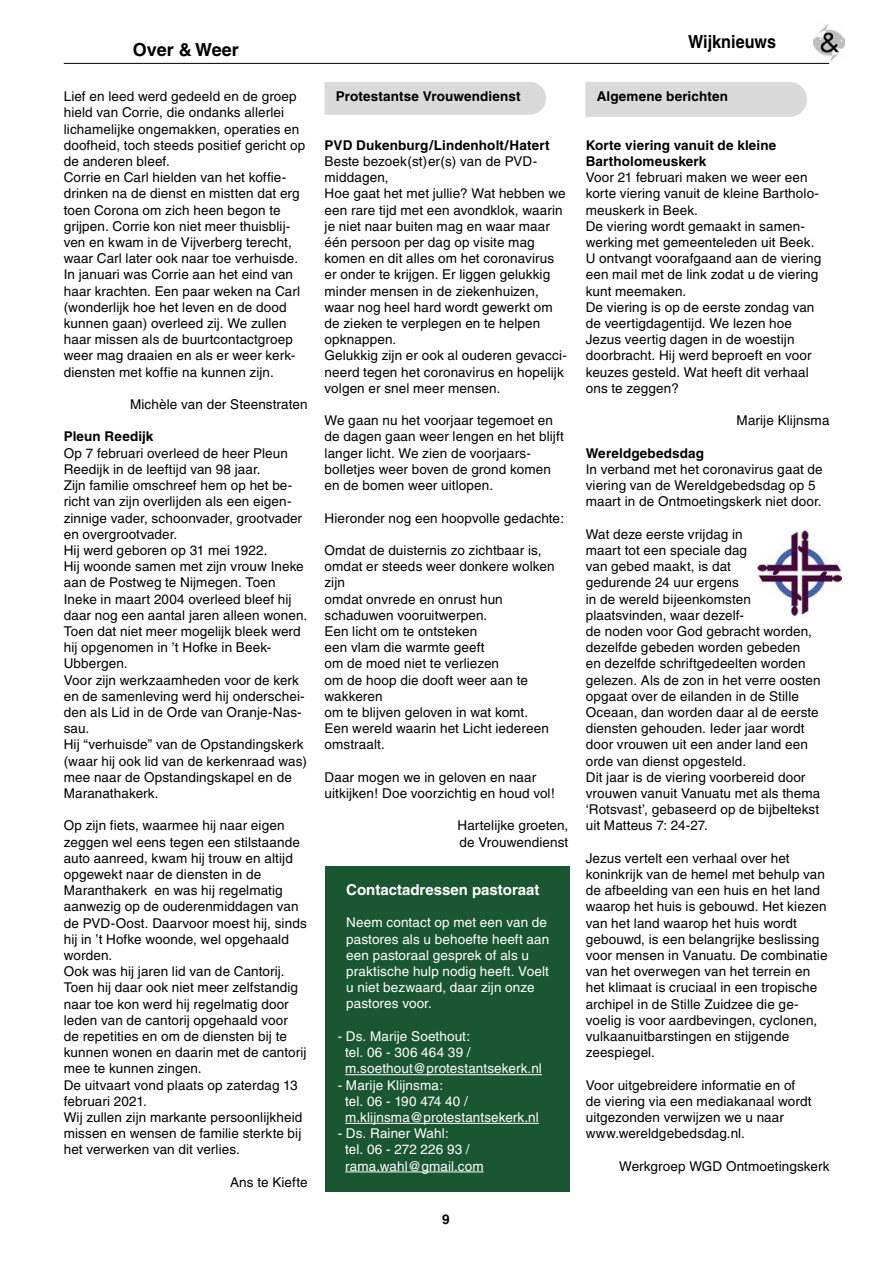
<style>
.page{position:relative;width:893px;height:1263px;background:#fff}
.page>*{position:absolute;margin:0;border:0;box-sizing:border-box;transform-origin:0 0}
.t1{font:700 18px "Helvetica";color:#000;scale:.9 1}
.t2{font:700 18px "Helvetica";color:#000}
.t3{font:700 15px "Helvetica";color:#fff}
.t4{font:13.5px/16.2px "Helvetica";letter-spacing:.01em;color:#000}
.t5{font:13.5px/16.2px "Helvetica";letter-spacing:.01em;color:#fff}
.t6{font:700 13.5px/16.2px "Helvetica";letter-spacing:.01em;color:#000}
</style>
<div class="page">
<hr style="left:64px;top:63px;width:765px;height:1px;background:#000">
<img style="left:814px;top:23px;width:31px;height:39px">
<div style="left:325px;top:82px;width:221px;height:33px;background:#dadada"></div>
<div style="left:585px;top:82px;width:222px;height:35px;background:#dadada"></div>
<div style="left:325px;top:866px;width:245px;height:326px;background:#1a5632"></div>
<hr style="left:345px;top:1074px;width:197px;height:1px;background:#fff">
<hr style="left:345px;top:1123px;width:194px;height:1px;background:#fff">
<hr style="left:345px;top:1171px;width:139px;height:1px;background:#fff">
<img style="left:756px;top:530px;width:86px;height:88px">
<h1 class="t2" style="left:133px;top:39px;width:107px">Over &amp; Weer</h1>
<p class="t4" style="left:64px;top:88px;width:243px">Lief en leed werd gedeeld en de groep hield van Corrie, die ondanks allerlei lichamelijke ongemakken, operaties en doofheid, toch steeds positief gericht op de anderen bleef.<br>Corrie en Carl hielden van het koffie&shy;drinken na de dienst en mistten dat erg toen Corona om zich heen begon te grijpen. Corrie kon niet meer thuisblij&shy;ven en kwam in de Vijverberg terecht, waar Carl later ook naar toe verhuisde.<br>In januari was Corrie aan het eind van haar krachten. Een paar weken na Carl (wonderlijk hoe het leven en de dood kunnen gaan) overleed zij. We zullen haar missen als de buurtcontactgroep weer mag draaien en als er weer kerk&shy;diensten met koffie na kunnen zijn.</p>
<p class="t4" style="left:130px;top:396px;width:179px">Michèle van der Steenstraten</p>
<p class="t6" style="left:64px;top:428px;width:91px">Pleun Reedijk</p>
<p class="t4" style="left:64px;top:445px;width:245px">Op 7 februari overleed de heer Pleun<br>Reedijk in de leeftijd van 98 jaar.<br>Zijn familie omschreef hem op het be&shy;richt van zijn overlijden als een eigen&shy;zinnige vader, schoonvader, grootvader en overgrootvader.<br>Hij werd geboren op 31 mei 1922.<br>Hij woonde samen met zijn vrouw Ineke aan de Postweg te Nijmegen. Toen<br>Ineke in maart 2004 overleed bleef hij daar nog een aantal jaren alleen wonen.<br>Toen dat niet meer mogelijk bleek werd hij opgenomen in ’t Hofke in Beek-<br>Ubbergen.<br>Voor zijn werkzaamheden voor de kerk en de samenleving werd hij onderschei&shy;den als Lid in de Orde van Oranje-Nas&shy;sau.<br>Hij “verhuisde” van de Opstandingskerk (waar hij ook lid van de kerkenraad was) mee naar de Opstandingskapel en de<br>Maranathakerk.</p>
<p class="t4" style="left:64px;top:817px;width:245px">Op zijn fiets, waarmee hij naar eigen zeggen wel eens tegen een stilstaande auto aanreed, kwam hij trouw en altijd opgewekt naar de diensten in de Maranthakerk en was hij regelmatig aanwezig op de ouderenmiddagen van de PVD-Oost. Daarvoor moest hij, sinds hij in ’t Hofke woonde, wel opgehaald worden.<br>Ook was hij jaren lid van de Cantorij.<br>Toen hij daar ook niet meer zelfstandig naar toe kon werd hij regelmatig door leden van de cantorij opgehaald voor<br>de repetities en om de diensten bij te kunnen wonen en daarin met de cantorij mee te kunnen zingen.<br>De uitvaart vond plaats op zaterdag 13 februari 2021.<br>Wij zullen zijn markante persoonlijkheid missen en wensen de familie sterkte bij het verwerken van dit verlies.</p>
<p class="t4" style="left:230px;top:1174px;width:79px">Ans te Kiefte</p>
<p class="t6" style="left:336px;top:88px;width:186px">Protestantse Vrouwendienst</p>
<p class="t6" style="left:325px;top:137px;width:227px">PVD Dukenburg/Lindenholt/Hatert</p>
<p class="t4" style="left:325px;top:153px;width:244px">Beste bezoek(st)er(s) van de PVD&shy;middagen,<br>Hoe gaat het met jullie? Wat hebben we een rare tijd met een avondklok, waarin je niet naar buiten mag en waar maar één persoon per dag op visite mag komen en dit alles om het coronavirus er onder te krijgen. Er liggen gelukkig minder mensen in de ziekenhuizen, waar nog heel hard wordt gewerkt om de zieken te verplegen en te helpen opknappen.<br>Gelukkig zijn er ook al ouderen gevacci&shy;neerd tegen het coronavirus en hopelijk volgen er snel meer mensen.</p>
<p class="t4" style="left:325px;top:412px;width:241px">We gaan nu het voorjaar tegemoet en de dagen gaan weer lengen en het blijft langer licht. We zien de voorjaars&shy;bolletjes weer boven de grond komen en de bomen weer uitlopen.</p>
<p class="t4" style="left:325px;top:510px;width:241px">Hieronder nog een hoopvolle gedachte:</p>
<p class="t4" style="left:325px;top:542px;width:231px">Omdat de duisternis zo zichtbaar is, omdat er steeds weer donkere wolken zijn<br>omdat onvrede en onrust hun schaduwen vooruitwerpen.<br>Een licht om te ontsteken<br>een vlam die warmte geeft<br>om de moed niet te verliezen<br>om de hoop die dooft weer aan te wakkeren<br>om te blijven geloven in wat komt.<br>Een wereld waarin het Licht iedereen omstraalt.</p>
<p class="t4" style="left:325px;top:769px;width:232px">Daar mogen we in geloven en naar uitkijken! Doe voorzichtig en houd vol!</p>
<p class="t4" style="left:457px;top:817px;width:112px">Hartelijke groeten, de Vrouwendienst</p>
<p class="t3" style="left:346px;top:880px;width:195px">Contactadressen pastoraat</p>
<p class="t5" style="left:346px;top:914px;width:205px">Neem contact op met een van de pastores als u behoefte heeft aan een pastoraal gesprek of als u praktische hulp nodig heeft. Voelt u niet bezwaard, daar zijn onze pastores voor.</p>
<p class="t5" style="left:345px;top:1028px;width:198px;text-indent:-8px">- Ds. Marije Soethout:<br>tel. 06 - 306 464 39 / m.soethout@protestantsekerk.nl</p>
<p class="t5" style="left:345px;top:1077px;width:195px;text-indent:-8px">- Marije Klijnsma:<br>tel. 06 - 190 474 40 / m.klijnsma@protestantsekerk.nl</p>
<p class="t5" style="left:345px;top:1125px;width:140px;text-indent:-8px">- Ds. Rainer Wahl:<br>tel. 06 - 272 226 93 / rama.wahl@gmail.com</p>
<p class="t6" style="left:442px;top:1211px;width:9px">9</p>
<h1 class="t1" style="left:688px;top:31px;width:100px">Wijknieuws</h1>
<p class="t6" style="left:597px;top:88px;width:133px">Algemene berichten</p>
<p class="t6" style="left:586px;top:137px;width:192px">Korte viering vanuit de kleine<br>Bartholomeuskerk</p>
<p class="t4" style="left:586px;top:169px;width:237px">Voor 21 februari maken we weer een korte viering vanuit de kleine Bartholo&shy;meuskerk in Beek.<br>De viering wordt gemaakt in samen&shy;werking met gemeenteleden uit Beek.<br>U ontvangt voorafgaand aan de viering een mail met de link zodat u de viering kunt meemaken.<br>De viering is op de eerste zondag van de veertigdagentijd. We lezen hoe<br>Jezus veertig dagen in de woestijn doorbracht. Hij werd beproeft en voor keuzes gesteld. Wat heeft dit verhaal ons te zeggen?</p>
<p class="t4" style="left:737px;top:412px;width:94px">Marije Klijnsma</p>
<p class="t6" style="left:586px;top:445px;width:120px">Wereldgebedsdag</p>
<p class="t4" style="left:586px;top:461px;width:239px">In verband met het coronavirus gaat de viering van de Wereldgebedsdag op 5 maart in de Ontmoetingskerk niet door.</p>
<p class="t4" style="left:586px;top:526px;width:236px">Wat deze eerste vrijdag in<br>maart tot een speciale dag<br>van gebed maakt, is dat<br>gedurende 24 uur ergens<br>in de wereld bijeenkomsten plaatsvinden, waar dezelf-<br>de noden voor God gebracht worden, dezelfde gebeden worden gebeden<br>en dezelfde schriftgedeelten worden gelezen. Als de zon in het verre oosten opgaat over de eilanden in de Stille<br>Oceaan, dan worden daar al de eerste diensten gehouden. Ieder jaar wordt door vrouwen uit een ander land een orde van dienst opgesteld.<br>Dit jaar is de viering voorbereid door vrouwen vanuit Vanuatu met als thema ‘Rotsvast’, gebaseerd op de bijbeltekst uit Matteus 7: 24-27.</p>
<p class="t4" style="left:586px;top:850px;width:243px">Jezus vertelt een verhaal over het koninkrijk van de hemel met behulp van de afbeelding van een huis en het land waarop het huis is gebouwd. Het kiezen van het land waarop het huis wordt gebouwd, is een belangrijke beslissing voor mensen in Vanuatu. De combinatie van het overwegen van het terrein en het klimaat is cruciaal in een tropische archipel in de Stille Zuidzee die ge&shy;voelig is voor aardbevingen, cyclonen, vulkaanuitbarstingen en stijgende zeespiegel.</p>
<p class="t4" style="left:586px;top:1077px;width:227px">Voor uitgebreidere informatie en of de viering via een mediakanaal wordt uitgezonden verwijzen we u naar www.wereldgebedsdag.nl.</p>
<p class="t4" style="left:619px;top:1158px;width:212px">Werkgroep WGD Ontmoetingskerk</p>
</div>
